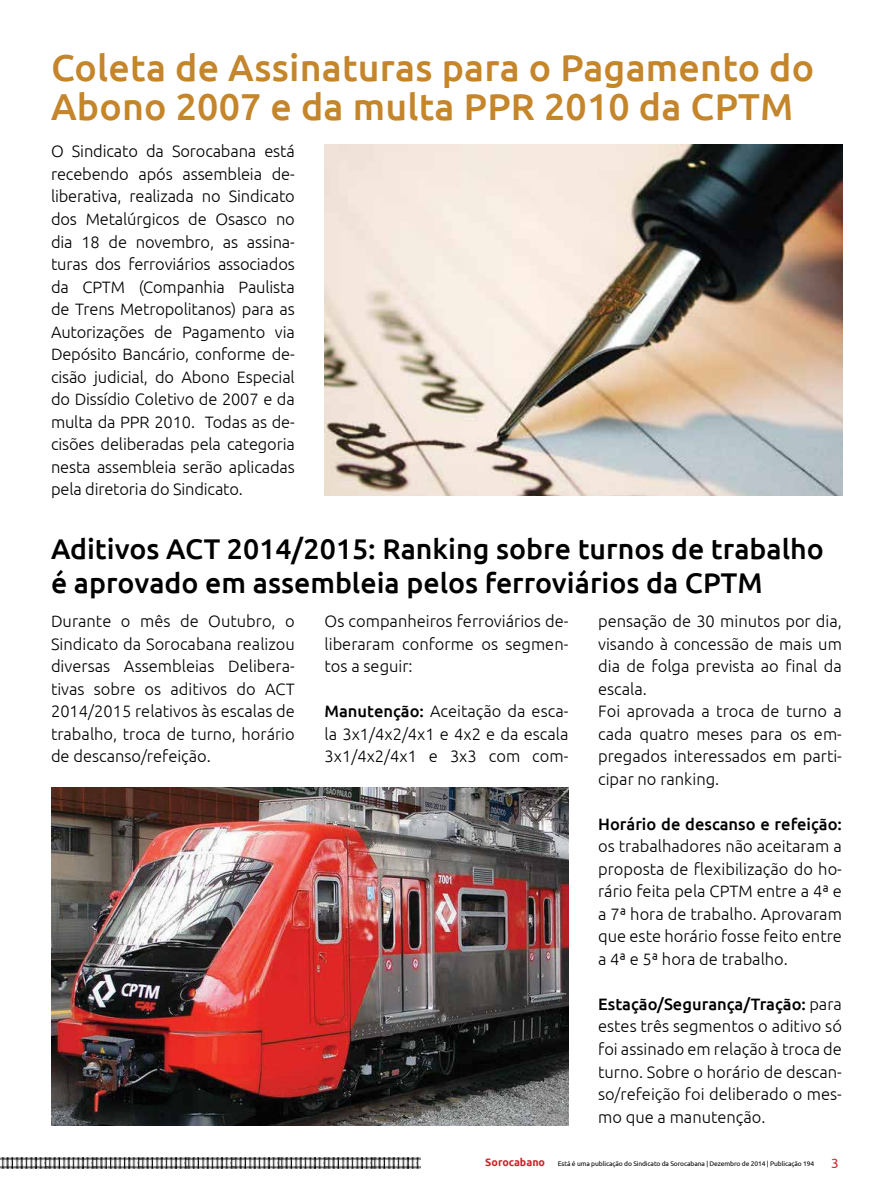
<style>
.page{position:relative;width:893px;height:1191px;background:#fff}
.page>*{position:absolute;margin:0;border:0;box-sizing:border-box;transform-origin:0 0}
.t1{font:500 37.5px/39px "Ubuntu";letter-spacing:.005em;color:#c4852b}
.t2{font:500 28.5px/34.5px "Ubuntu";color:#000}
.t3{font:300 16.5px/22.5px "Ubuntu";color:#000;text-align:justify}
.t4{font:500 16.5px "Ubuntu";color:#000}
.t5{font:6.75px "Ubuntu";letter-spacing:-.015em;color:#000}
.s1{font-weight:500}
.s2{font-weight:700;font-size:10.65px;color:#c9252c}
.s3{font-size:13.5px;color:#c9252c}
</style>
<div class="page">
<img style="left:0;top:1157px;width:47px;height:12px">
<img style="left:374px;top:1157px;width:47px;height:12px">
<img style="left:188px;top:1157px;width:45px;height:12px">
<img style="left:95px;top:1157px;width:45px;height:12px">
<img style="left:281px;top:1157px;width:45px;height:12px">
<img style="left:47px;top:1157px;width:48px;height:12px">
<img style="left:233px;top:1157px;width:48px;height:12px">
<img style="left:140px;top:1157px;width:48px;height:12px">
<img style="left:326px;top:1157px;width:48px;height:12px">
<img style="left:325px;top:145px;width:517px;height:350px">
<img style="left:51px;top:787px;width:517px;height:338px">
<h1 class="t1" style="left:51px;top:46px;width:765px">Coleta de Assinaturas para o Pagamento do<br>Abono 2007 e da multa PPR 2010 da CPTM</h1>
<p class="t3" style="left:51px;top:140px;width:245px">O Sindicato da Sorocabana está recebendo após assembleia de&shy;liberativa, realizada no Sindicato dos Metalúrgicos de Osasco no dia 18 de novembro, as assina&shy;turas dos ferroviários associados da CPTM (Companhia Paulista de Trens Metropolitanos) para as Autorizações de Pagamento via Depósito Bancário, conforme de&shy;cisão judicial, do Abono Especial do Dissídio Coletivo de 2007 e da multa da PPR 2010. Todas as de&shy;cisões deliberadas pela categoria nesta assembleia serão aplicadas pela diretoria do Sindicato.</p>
<h2 class="t2" style="left:51px;top:530px;width:774px">Aditivos ACT 2014/2015: Ranking sobre turnos de trabalho é aprovado em assembleia pelos ferroviários da CPTM</h2>
<p class="t3" style="left:51px;top:609px;width:245px">Durante o mês de Outubro, o Sindicato da Sorocabana realizou diversas Assembleias Delibera&shy;tivas sobre os aditivos do ACT 2014/2015 relativos às escalas de trabalho, troca de turno, horário de descanso/refeição.</p>
<p class="t3" style="left:325px;top:609px;width:245px">Os companheiros ferroviários de&shy;liberaram conforme os segmen&shy;tos a seguir:</p>
<p class="t3" style="left:325px;top:699px;width:245px"><span class="s1">Manutenção:</span> Aceitação da esca&shy;la 3x1/4x2/4x1 e 4x2 e da escala 3x1/4x2/4x1 e 3x3 com com-</p>
<p class="t3" style="left:598px;top:609px;width:245px;text-align:left">pensação de 30 minutos por dia, visando à concessão de mais um dia de folga prevista ao final da escala.<br>Foi aprovada a troca de turno a cada quatro meses para os em&shy;pregados interessados em parti&shy;cipar no ranking.</p>
<p class="t4" style="left:598px;top:813px;width:245px">Horário de descanso e refeição:</p>
<p class="t3" style="left:598px;top:835px;width:245px">os trabalhadores não aceitaram a proposta de flexibilização do ho&shy;rário feita pela CPTM entre a 4ª e a 7ª hora de trabalho. Aprovaram que este horário fosse feito entre a 4ª e 5ª hora de trabalho.</p>
<p class="t3" style="left:598px;top:992px;width:245px"><span class="s1">Estação/Segurança/Tração:</span> para estes três segmentos o aditivo só foi assinado em relação à troca de turno. Sobre o horário de descan&shy;so/refeição foi deliberado o mes&shy;mo que a manutenção.</p>
<p class="t5" style="left:485px;top:1159px;width:355px"><span class="s2">Sorocabano</span> Está é uma publicação do Sindicato da Sorocabana | Dezembro de 2014 | Publicação 194 <span class="s3">3</span></p>
</div>
